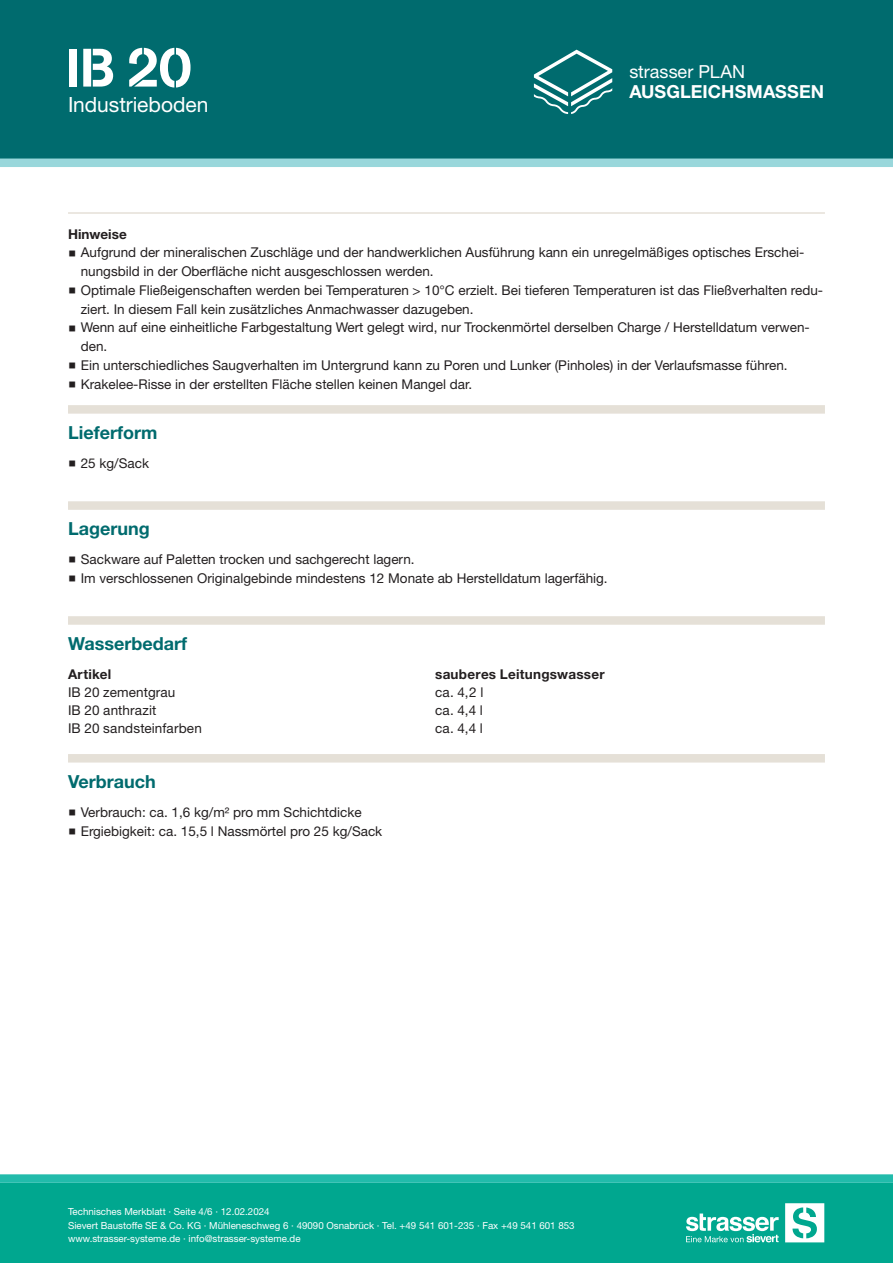
<style>
.page{position:relative;width:893px;height:1263px;background:#fff}
.page>*{position:absolute;margin:0;border:0;box-sizing:border-box;transform-origin:0 0}
.CB_AF_STR_Produkt_ku{font:700 54px "Standard CT Stencil";color:#fff}
.CB_AF_STR_Produkt_la{font:21px "Helvetica Neue LT Std";color:#fff}
.CB_AF_STR_Ueberschri{font:700 18px "Helvetica Neue LT Std";color:#006b6e}
.CB_AF_STR_Produktgru{font:700 18px "Helvetica Neue LT Std";letter-spacing:.005em;color:#fff}
.CB_AF_STR_Produktgru-2{font:18px "Helvetica Neue LT Std";color:#fff}
.CB_AF_STR_Fliesstext{font:13.5px/18.8px "Helvetica Neue LT Std";color:#231f20}
.CB_AF_STR_Fliesstext-2{font:700 13.5px "Helvetica Neue LT Std";letter-spacing:.02em;color:#231f20}
.CB_AF_STR_Unterueber{font:700 13.5px "Helvetica Neue LT Std";color:#231f20}
.t1{font:9.75px/13.5px "Helvetica Neue LT Std";color:#fff}
</style>
<div class="page">
<div style="left:0;top:0;width:893px;height:159px;background:#006b6e"></div>
<div style="left:0;top:159px;width:893px;height:8px;background:#99d7db"></div>
<svg style="left:534px;top:50px;width:78px;height:64px"></svg>
<div style="left:0;top:1183px;width:893px;height:80px;background:#00a78f"></div>
<div style="left:0;top:1174px;width:893px;height:9px;background:#22bbab"></div>
<svg style="left:785px;top:1203px;width:39px;height:39px"></svg>
<svg style="left:686px;top:1213px;width:93px;height:29px"></svg>
<hr style="left:68px;top:212px;width:757px;height:2px;background:#e5e0d7">
<div style="left:68px;top:405px;width:757px;height:9px;background:#e5e0d7"></div>
<div style="left:68px;top:501px;width:757px;height:9px;background:#e5e0d7"></div>
<div style="left:68px;top:616px;width:757px;height:9px;background:#e5e0d7"></div>
<div style="left:68px;top:754px;width:757px;height:8px;background:#e5e0d7"></div>
<p class="CB_AF_STR_Produkt_ku" style="left:66px;top:34px;width:128px">IB 20</p>
<p class="CB_AF_STR_Produkt_la" style="left:68px;top:92px;width:142px">Industrieboden</p>
<p class="CB_AF_STR_Produktgru-2" style="left:629px;top:61px;width:117px">strasser PLAN</p>
<p class="CB_AF_STR_Produktgru" style="left:629px;top:81px;width:196px">AUSGLEICHSMASSEN</p>
<p class="CB_AF_STR_Unterueber" style="left:68px;top:226px;width:60px">Hinweise</p>
<p class="CB_AF_STR_Fliesstext" style="left:81px;top:243px;width:725px">Aufgrund der mineralischen Zuschläge und der handwerklichen Ausführung kann ein unregelmäßiges optisches Erschei&shy;nungsbild in der Oberfläche nicht ausgeschlossen werden.</p>
<p class="CB_AF_STR_Fliesstext" style="left:81px;top:281px;width:744px">Optimale Fließeigenschaften werden bei Temperaturen &gt; 10°C erzielt. Bei tieferen Temperaturen ist das Fließverhalten redu&shy;ziert. In diesem Fall kein zusätzliches Anmachwasser dazugeben.</p>
<p class="CB_AF_STR_Fliesstext" style="left:81px;top:318px;width:730px">Wenn auf eine einheitliche Farbgestaltung Wert gelegt wird, nur Trockenmörtel derselben Charge / Herstelldatum verwen&shy;den.</p>
<p class="CB_AF_STR_Fliesstext" style="left:81px;top:356px;width:708px">Ein unterschiedliches Saugverhalten im Untergrund kann zu Poren und Lunker (Pinholes) in der Verlaufsmasse führen.</p>
<p class="CB_AF_STR_Fliesstext" style="left:81px;top:374px;width:393px">Krakelee-Risse in der erstellten Fläche stellen keinen Mangel dar.</p>
<p class="CB_AF_STR_Ueberschri" style="left:68px;top:422px;width:91px">Lieferform</p>
<p class="CB_AF_STR_Fliesstext" style="left:81px;top:453px;width:70px">25 kg/Sack</p>
<p class="CB_AF_STR_Ueberschri" style="left:68px;top:518px;width:83px">Lagerung</p>
<p class="CB_AF_STR_Fliesstext" style="left:81px;top:550px;width:335px">Sackware auf Paletten trocken und sachgerecht lagern.</p>
<p class="CB_AF_STR_Fliesstext" style="left:81px;top:568px;width:528px">Im verschlossenen Originalgebinde mindestens 12 Monate ab Herstelldatum lagerfähig.</p>
<p class="CB_AF_STR_Ueberschri" style="left:68px;top:633px;width:120px">Wasserbedarf</p>
<p class="CB_AF_STR_Fliesstext-2" style="left:68px;top:666px;width:45px">Artikel</p>
<p class="CB_AF_STR_Fliesstext-2" style="left:435px;top:666px;width:171px">sauberes Leitungswasser</p>
<p class="CB_AF_STR_Fliesstext" style="left:68px;top:683px;width:109px">IB 20 zementgrau</p>
<p class="CB_AF_STR_Fliesstext" style="left:435px;top:683px;width:50px">ca. 4,2 l</p>
<p class="CB_AF_STR_Fliesstext" style="left:68px;top:701px;width:90px">IB 20 anthrazit</p>
<p class="CB_AF_STR_Fliesstext" style="left:435px;top:701px;width:49px">ca. 4,4 l</p>
<p class="CB_AF_STR_Fliesstext" style="left:68px;top:719px;width:135px">IB 20 sandsteinfarben</p>
<p class="CB_AF_STR_Fliesstext" style="left:435px;top:719px;width:49px">ca. 4,4 l</p>
<p class="CB_AF_STR_Ueberschri" style="left:68px;top:770px;width:89px">Verbrauch</p>
<p class="CB_AF_STR_Fliesstext" style="left:81px;top:802px;width:282px">Verbrauch: ca. 1,6 kg/m² pro mm Schichtdicke</p>
<p class="CB_AF_STR_Fliesstext" style="left:81px;top:821px;width:303px">Ergiebigkeit: ca. 15,5 l Nassmörtel pro 25 kg/Sack</p>
<p class="t1" style="left:68px;top:1205px;width:508px">Technisches Merkblatt · Seite 4/6 · 12.02.2024<br>Sievert Baustoffe SE &amp; Co. KG · Mühleneschweg 6 · 49090 Osnabrück · Tel. +49 541 601-235 · Fax +49 541 601 853 www.strasser-systeme.de · info@strasser-systeme.de</p>
</div>
